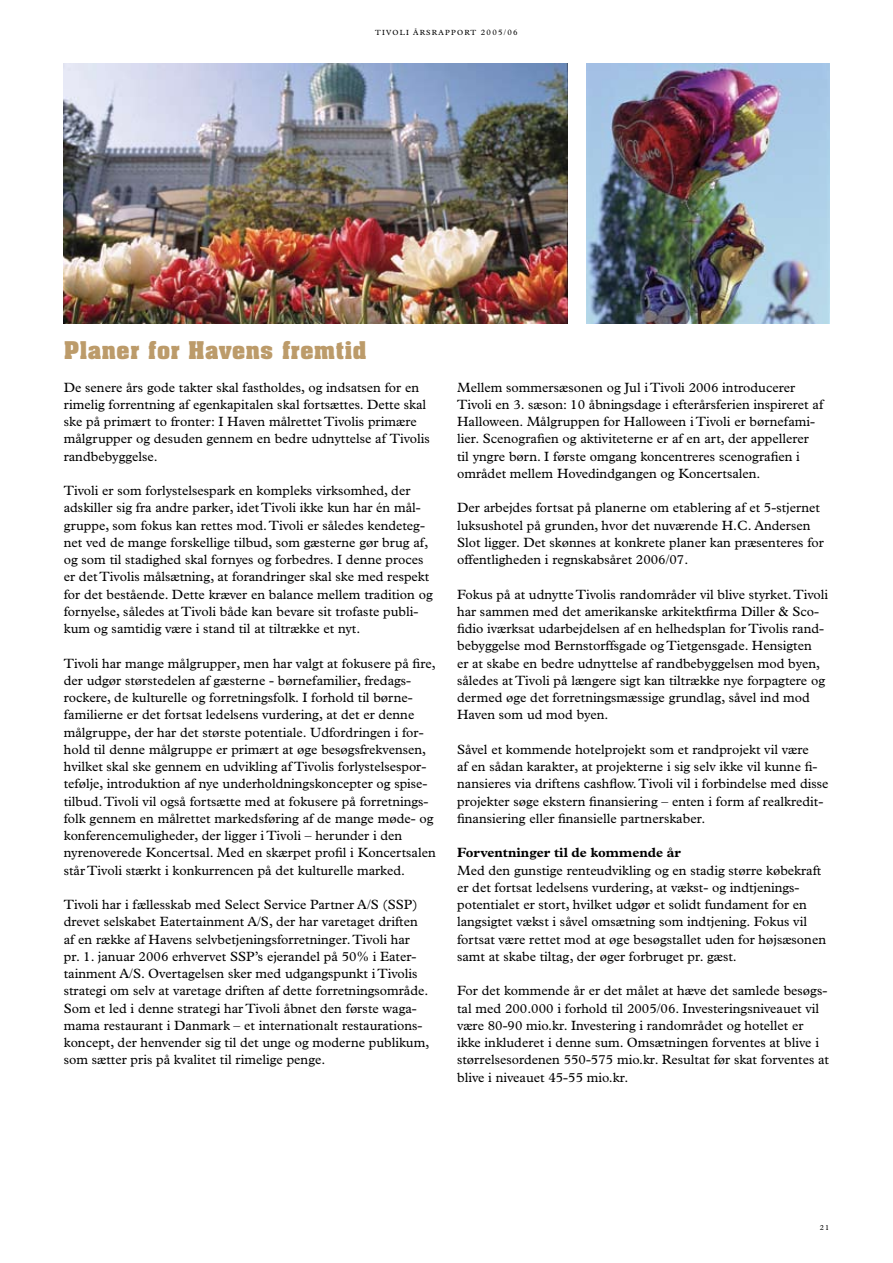
<style>
.page{position:relative;width:893px;height:1263px;background:#fff}
.page>*{position:absolute;margin:0;border:0;box-sizing:border-box;transform-origin:0 0}
.t1{font:700 24px "Aachen TIVOLI";color:#bc9b6a}
.t2{font:13.5px/17.2px "Plantin Std";color:#000}
.t3{font:700 13.5px "Plantin Std";color:#000}
.t4{font:7.5px "Plantin Std";letter-spacing:.16em;color:#000}
.s1{font-size:8.1px}
</style>
<div class="page">
<img style="left:64px;top:64px;width:504px;height:259px">
<img style="left:586px;top:64px;width:243px;height:259px">
<p class="t4" style="left:375px;top:29px;width:144px">TIVOLI ÅRSRAPPORT <span class="s1">2005/06</span></p>
<h1 class="t1" style="left:64px;top:335px;width:304px">Planer for Havens fremtid</h1>
<p class="t2" style="left:64px;top:378px;width:368px">De senere års gode takter skal fastholdes, og indsatsen for en rimelig forrentning af egenkapitalen skal fortsættes. Dette skal ske på primært to fronter: I Haven målrettet Tivolis primære målgrupper og desuden gennem en bedre udnyttelse af Tivolis randbebyggelse.</p>
<p class="t2" style="left:64px;top:482px;width:370px">Tivoli er som forlystelsespark en kompleks virksomhed, der adskiller sig fra andre parker, idet Tivoli ikke kun har én mål&shy;gruppe, som fokus kan rettes mod. Tivoli er således kendeteg&shy;net ved de mange forskellige tilbud, som gæsterne gør brug af, og som til stadighed skal fornyes og forbedres. I denne proces er det Tivolis målsætning, at forandringer skal ske med respekt for det bestående. Dette kræver en balance mellem tradition og fornyelse, således at Tivoli både kan bevare sit trofaste publi&shy;kum og samtidig være i stand til at tiltrække et nyt.</p>
<p class="t2" style="left:64px;top:654px;width:373px">Tivoli har mange målgrupper, men har valgt at fokusere på fire, der udgør størstedelen af gæsterne - børnefamilier, fredags&shy;rockere, de kulturelle og forretningsfolk. I forhold til børne&shy;familierne er det fortsat ledelsens vurdering, at det er denne målgruppe, der har det største potentiale. Udfordringen i for&shy;hold til denne målgruppe er primært at øge besøgsfrekvensen, hvilket skal ske gennem en udvikling af Tivolis forlystelsespor&shy;tefølje, introduktion af nye underholdningskoncepter og spise&shy;tilbud. Tivoli vil også fortsætte med at fokusere på forretnings&shy;folk gennem en målrettet markedsføring af de mange møde- og konferencemuligheder, der ligger i Tivoli – herunder i den nyrenoverede Koncertsal. Med en skærpet profil i Koncertsalen står Tivoli stærkt i konkurrencen på det kulturelle marked.</p>
<p class="t2" style="left:64px;top:896px;width:367px">Tivoli har i fællesskab med Select Service Partner A/S (SSP) drevet selskabet Eatertainment A/S, der har varetaget driften af en række af Havens selvbetjeningsforretninger. Tivoli har pr. 1 . januar 2006 erhvervet SSP’s ejerandel på 50% i Eater&shy;tainment A/S. Overtagelsen sker med udgangspunkt i Tivolis strategi om selv at varetage driften af dette forretningsområde.<br>Som et led i denne strategi har Tivoli åbnet den første waga&shy;mama restaurant i Danmark – et internationalt restaurations&shy;koncept, der henvender sig til det unge og moderne publikum, som sætter pris på kvalitet til rimelige penge.</p>
<p class="t2" style="left:457px;top:378px;width:368px">Mellem sommersæsonen og Jul i Tivoli 2006 introducerer Tivoli en 3. sæson: 1 0 åbningsdage i efterårsferien inspireret af Halloween. Målgruppen for Halloween i Tivoli er børnefami&shy;lier. Scenografien og aktiviteterne er af en art, der appellerer til yngre børn. I første omgang koncentreres scenografien i området mellem Hovedindgangen og Koncertsalen.</p>
<p class="t2" style="left:457px;top:499px;width:368px">Der arbejdes fortsat på planerne om etablering af et 5-stjernet luksushotel på grunden, hvor det nuværende H.C. Andersen Slot ligger. Det skønnes at konkrete planer kan præsenteres for offentligheden i regnskabsåret 2006/07.</p>
<p class="t2" style="left:457px;top:585px;width:373px">Fokus på at udnytte Tivolis randområder vil blive styrket. Tivoli har sammen med det amerikanske arkitektfirma Diller &amp; Sco&shy;fidio iværksat udarbejdelsen af en helhedsplan for Tivolis rand&shy;bebyggelse mod Bernstorffsgade og Tietgensgade. Hensigten<br>er at skabe en bedre udnyttelse af randbebyggelsen mod byen, således at Tivoli på længere sigt kan tiltrække nye forpagtere og dermed øge det forretningsmæssige grundlag, såvel ind mod Haven som ud mod byen.</p>
<p class="t2" style="left:457px;top:741px;width:373px">Såvel et kommende hotelprojekt som et randprojekt vil være<br>af en sådan karakter, at projekterne i sig selv ikke vil kunne fi&shy;nansieres via driftens cashflow. Tivoli vil i forbindelse med disse projekter søge ekstern finansiering – enten i form af realkredit&shy;finansiering eller finansielle partnerskaber.</p>
<p class="t3" style="left:457px;top:845px;width:225px">Forventninger til de kommende år</p>
<p class="t2" style="left:457px;top:861px;width:370px">Med den gunstige renteudvikling og en stadig større købekraft er det fortsat ledelsens vurdering, at vækst- og indtjenings&shy;potentialet er stort, hvilket udgør et solidt fundament for en langsigtet vækst i såvel omsætning som indtjening. Fokus vil fortsat være rettet mod at øge besøgstallet uden for højsæsonen samt at skabe tiltag, der øger forbruget pr. gæst.</p>
<p class="t2" style="left:457px;top:982px;width:373px">For det kommende år er det målet at hæve det samlede besøgs&shy;tal med 200.000 i forhold til 2005/06. Investeringsniveauet vil være 80-90 mio.kr. Investering i randområdet og hotellet er ikke inkluderet i denne sum. Omsætningen forventes at blive i størrelsesordenen 550-575 mio.kr. Resultat før skat forventes at blive i niveauet 45-55 mio.kr.</p>
<p class="t4" style="left:820px;top:1223px;width:9px">21</p>
</div>
